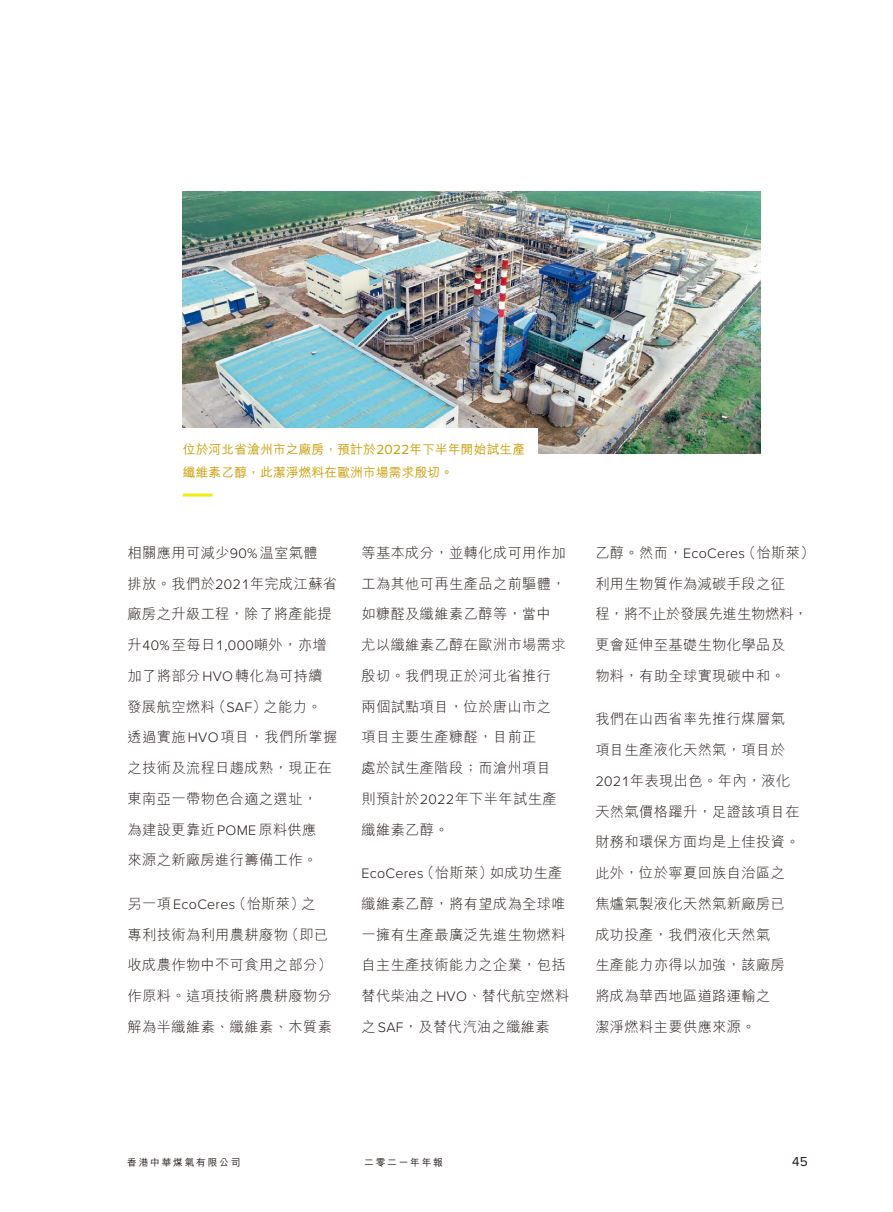
<style>
.page{position:relative;width:893px;height:1212px;background:#fff}
.page>*{position:absolute;margin:0;border:0;box-sizing:border-box;transform-origin:0 0}
.t1{font:300 14.25px/30.8px "M Hei HK";letter-spacing:.025em;color:#231916}
.t2{font:13.5px "Proxima Nova";color:#231916}
.t3{font:500 12.75px/22.5px "M Hei HK";letter-spacing:.01em;color:#ca9e04}
.t4{font:500 9.75px "M Hei HK";letter-spacing:.18em;color:#231916}
.s1{font-family:"Proxima Nova";font-weight:400;font-size:13.8px}
.s2{font-family:"Proxima Nova"}
</style>
<div class="page">
<img style="left:183px;top:191px;width:577px;height:262px">
<div style="left:168px;top:428px;width:369px;height:83px;background:#fff"></div>
<hr style="left:183px;top:493px;width:29px;height:3px;background:#f4eb08">
<p class="t3" style="left:183px;top:437px;width:344px">位於河北省滄州市之廠房，預計於<span class="s1">2022</span>年下半年開始試生產纖維素乙醇，此潔淨燃料在歐洲市場需求殷切。</p>
<p class="t1" style="left:128px;top:537px;width:211px">相關應用可減少<span class="s2">90%</span>温室氣體<br>排放。我們於<span class="s2">2021</span>年完成江蘇省廠房之升級工程，除了將產能提升<span class="s2">40%</span>至每日<span class="s2">1,000</span>噸外，亦增加了將部分<span class="s2">HVO</span>轉化為可持續發展航空燃料（<span class="s2">SAF</span>）之能力。透過實施<span class="s2">HVO</span>項目，我們所掌握之技術及流程日趨成熟，現正在東南亞一帶物色合適之選址，<br>為建設更靠近<span class="s2">POME</span>原料供應<br>來源之新廠房進行籌備工作。</p>
<p class="t1" style="left:128px;top:888px;width:206px">另一項<span class="s2">EcoCeres</span>（怡斯萊）之專利技術為利用農耕廢物（即已收成農作物中不可食用之部分）作原料。這項技術將農耕廢物分解為半纖維素、纖維素、木質素</p>
<p class="t1" style="left:361px;top:537px;width:206px">等基本成分，並轉化成可用作加工為其他可再生產品之前驅體，如糠醛及纖維素乙醇等，當中尤以纖維素乙醇在歐洲市場需求殷切。我們現正於河北省推行兩個試點項目，位於唐山市之項目主要生產糠醛，目前正<br>處於試生產階段；而滄州項目則預計於<span class="s2">2022</span>年下半年試生產纖維素乙醇。</p>
<p class="t1" style="left:361px;top:857px;width:209px"><span class="s2">EcoCeres</span>（怡斯萊）如成功生產纖維素乙醇，將有望成為全球唯一擁有生產最廣泛先進生物燃料自主生產技術能力之企業，包括替代柴油之<span class="s2">HVO</span>、替代航空燃料之<span class="s2">SAF</span>，及替代汽油之纖維素</p>
<p class="t1" style="left:595px;top:537px;width:221px">乙醇。然而，<span class="s2">EcoCeres</span>（怡斯萊）利用生物質作為減碳手段之征<br>程，將不止於發展先進生物燃料，更會延伸至基礎生物化學品及<br>物料，有助全球實現碳中和。</p>
<p class="t1" style="left:595px;top:703px;width:206px">我們在山西省率先推行煤層氣項目生產液化天然氣，項目於<br><span class="s2">2021</span>年表現出色。年內，液化天然氣價格躍升，足證該項目在財務和環保方面均是上佳投資。此外，位於寧夏回族自治區之焦爐氣製液化天然氣新廠房已成功投產，我們液化天然氣<br>生產能力亦得以加強，該廠房將成為華西地區道路運輸之<br>潔淨燃料主要供應來源。</p>
<p class="t4" style="left:127px;top:1156px;width:115px">香港中華煤氣有限公司</p>
<p class="t4" style="left:364px;top:1156px;width:80px">二零二一年年報</p>
<p class="t2" style="left:792px;top:1151px;width:17px">45</p>
</div>
